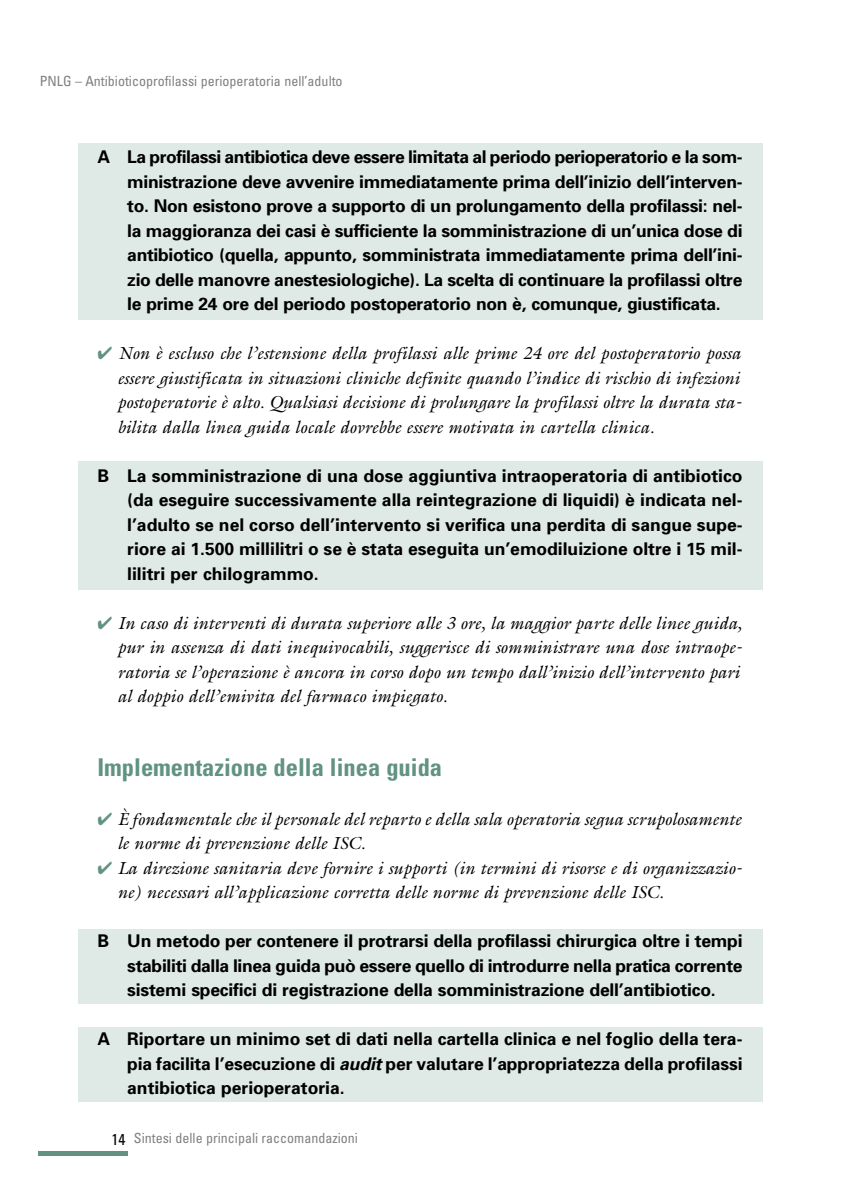
<style>
.page{position:relative;width:842px;height:1190px;background:#fff}
.page>*{position:absolute;margin:0;border:0;box-sizing:border-box;transform-origin:0 0}
.t1{font:700 condensed 24.5px "Univers";color:#619380}
.t2{font:700 17.5px/24.5px "Univers";letter-spacing:-.01em;color:#000;text-align:justify}
.t3{font:italic 17.5px/24.5px "Galliard";color:#000}
.t4{font:condensed 14px "Univers";color:#808080}
.s1{color:#619380}
.s2{font-style:italic}
.s3{font-size:15.75px;color:#000}
</style>
<div class="page">
<div style="left:78px;top:144px;width:684px;height:176px;background:#dfeae6"></div>
<div style="left:78px;top:461px;width:684px;height:129px;background:#dfeae6"></div>
<div style="left:78px;top:929px;width:684px;height:75px;background:#dfeae6"></div>
<div style="left:78px;top:1027px;width:684px;height:75px;background:#dfeae6"></div>
<div style="left:38px;top:1151px;width:89px;height:5px;background:#619380"></div>
<p class="t4" style="left:40px;top:76px;width:304px">PNLG – Antibioticoprofilassi perioperatoria nell’adulto</p>
<p class="t2" style="left:127px;top:147px;width:617px;text-indent:-30px">A La profilassi antibiotica deve essere limitata al periodo perioperatorio e la som&shy;ministrazione deve avvenire immediatamente prima dell’inizio dell’interven&shy;to. Non esistono prove a supporto di un prolungamento della profilassi: nel&shy;la maggioranza dei casi è sufficiente la somministrazione di un’unica dose di antibiotico (quella, appunto, somministrata immediatamente prima dell’ini&shy;zio delle manovre anestesiologiche). La scelta di continuare la profilassi oltre le prime 24 ore del periodo postoperatorio non è, comunque, giustificata.</p>
<p class="t3" style="left:117px;top:343px;width:626px;text-align:justify;text-indent:-20px"><span class="s1">✔</span> Non è escluso che l’estensione della profilassi alle prime 24 ore del postoperatorio possa essere giustificata in situazioni cliniche definite quando l’indice di rischio di infezioni postoperatorie è alto. Qualsiasi decisione di prolungare la profilassi oltre la durata sta&shy;bilita dalla linea guida locale dovrebbe essere motivata in cartella clinica.</p>
<p class="t2" style="left:127px;top:465px;width:617px;text-indent:-30px">B La somministrazione di una dose aggiuntiva intraoperatoria di antibiotico (da eseguire successivamente alla reintegrazione di liquidi) è indicata nel&shy;l’adulto se nel corso dell’intervento si verifica una perdita di sangue supe&shy;riore ai 1.500 millilitri o se è stata eseguita un’emodiluizione oltre i 15 mil&shy;lilitri per chilogrammo.</p>
<p class="t3" style="left:117px;top:612px;width:626px;text-indent:-20px"><span class="s1">✔</span> In caso di interventi di durata superiore alle 3 ore, la maggior parte delle linee guida, pur in assenza di dati inequivocabili, suggerisce di somministrare una dose intraope&shy;ratoria se l’operazione è ancora in corso dopo un tempo dall’inizio dell’intervento pari al doppio dell’emivita del farmaco impiegato.</p>
<h1 class="t1" style="left:97px;top:758px;width:346px">Implementazione della linea guida</h1>
<p class="t3" style="left:117px;top:808px;width:625px;text-indent:-20px"><span class="s1">✔</span> È fondamentale che il personale del reparto e della sala operatoria segua scrupolosamente le norme di prevenzione delle ISC.</p>
<p class="t3" style="left:117px;top:857px;width:626px;text-indent:-20px"><span class="s1">✔</span> La direzione sanitaria deve fornire i supporti (in termini di risorse e di organizzazio&shy;ne) necessari all’applicazione corretta delle norme di prevenzione delle ISC.</p>
<p class="t2" style="left:127px;top:931px;width:617px;text-indent:-30px">B Un metodo per contenere il protrarsi della profilassi chirurgica oltre i tempi stabiliti dalla linea guida può essere quello di introdurre nella pratica corrente sistemi specifici di registrazione della somministrazione dell’antibiotico.</p>
<p class="t2" style="left:127px;top:1029px;width:617px;text-indent:-30px">A Riportare un minimo set di dati nella cartella clinica e nel foglio della tera&shy;pia facilita l’esecuzione di <span class="s2">audit</span> per valutare l’appropriatezza della profilassi antibiotica perioperatoria.</p>
<p class="t4" style="left:111px;top:1133px;width:248px"><span class="s3">14</span> Sintesi delle principali raccomandazioni</p>
</div>
